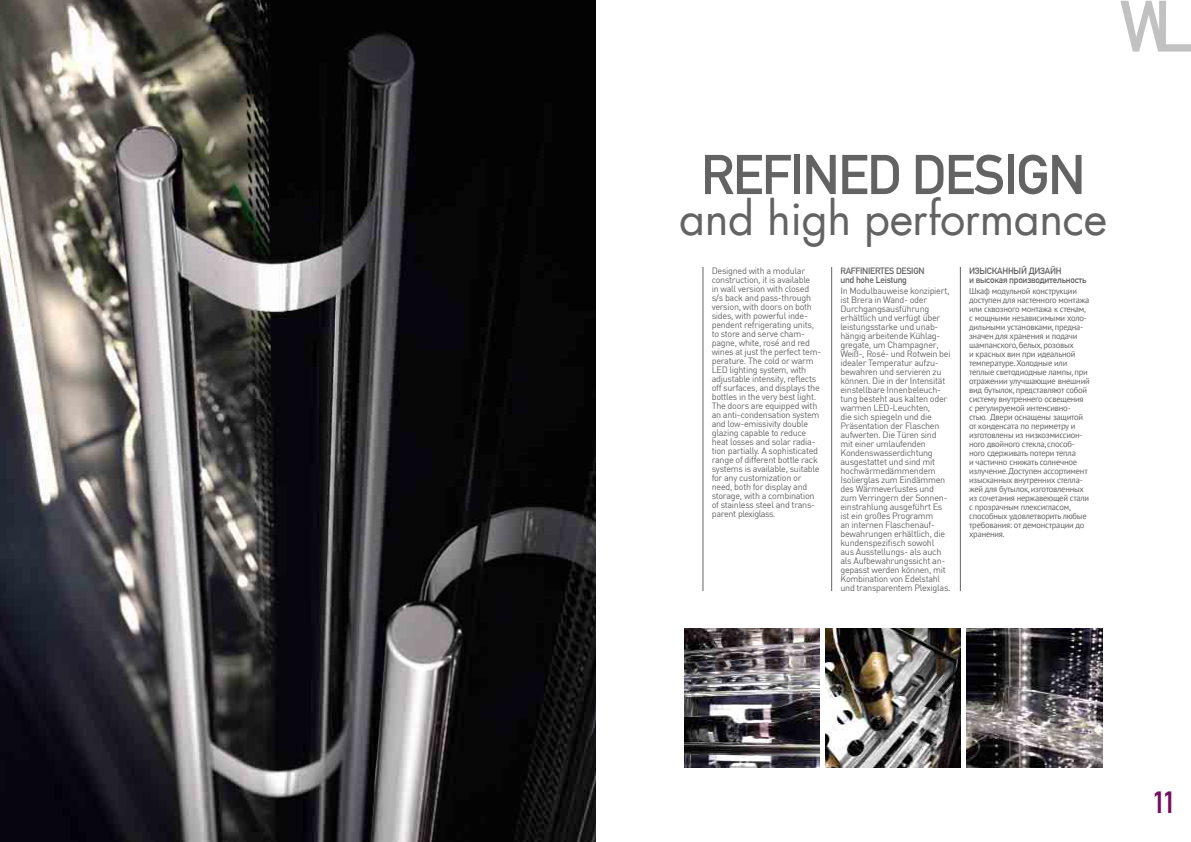
<style>
.page{position:relative;width:1191px;height:842px;background:#fff}
.page>*{position:absolute;margin:0;border:0;box-sizing:border-box;transform-origin:0 0}
.t1{font:700 55px "DIN Alternate";letter-spacing:-.03em;color:#636363}
.t2{font:45px "Futura LT";letter-spacing:-.01em;color:#636363}
.t3{font:700 30px "DIN Alternate";color:#730e5c}
.t4{font:9px/9px "DIN";letter-spacing:-.03em;color:#636363}
.t5{font:700 9px/9px "DIN Alternate";letter-spacing:-.025em;color:#636363}
.t6{font:8.5px/9px "PT Sans";letter-spacing:-.025em;color:#636363}
</style>
<div class="page">
<img style="left:0;top:0;width:595px;height:842px">
<img style="left:825px;top:628px;width:135px;height:140px">
<img style="left:967px;top:628px;width:135px;height:140px">
<img style="left:684px;top:628px;width:135px;height:140px">
<svg style="left:1120px;top:1px;width:71px;height:51px"></svg>
<hr style="left:702px;top:267px;width:1px;height:324px;background:#636363">
<hr style="left:831px;top:267px;width:1px;height:324px;background:#636363">
<hr style="left:960px;top:267px;width:1px;height:324px;background:#636363">
<h1 class="t1" style="left:701px;top:143px;width:386px">REFINED DESIGN</h1>
<h2 class="t2" style="left:679px;top:190px;width:429px">and high performance</h2>
<p class="t4" style="left:711px;top:268px;width:111px">Designed with a modular construction, it is available<br>in wall version with closed s/s back and pass-through version, with doors on both sides, with powerful inde&shy;pendent refrigerating units, to store and serve cham&shy;pagne, white, rosé and red wines at just the perfect tem&shy;perature. The cold or warm<br>LED lighting system, with adjustable intensity, reflects off surfaces, and displays the bottles in the very best light.<br>The doors are equipped with an anti-condensation system and low-emissivity double glazing capable to reduce heat losses and solar radia&shy;tion partially. A sophisticated range of different bottle rack systems is available, suitable for any customization or need, both for display and storage, with a combination of stainless steel and trans&shy;parent plexiglass.</p>
<p class="t5" style="left:840px;top:266px;width:86px">RAFFINIERTES DESIGN und hohe Leistung</p>
<p class="t5" style="left:969px;top:266px;width:119px">ИЗЫСКАННЫЙ ДИЗАЙН<br>и высокая производительность</p>
<p class="t6" style="left:969px;top:287px;width:122px">Шкаф модульной конструкции доступен для настенного монтажа или сквозного монтажа к стенам, с мощными независимыми холо&shy;дильными установками, предна&shy;значен для хранения и подачи шампанского, белых, розовых<br>и красных вин при идеальной температуре. Холодные или теплые светодиодные лампы, при отражении улучшающие внешний вид бутылок, представляют собой систему внутреннего освещения<br>с регулируемой интенсивно&shy;стью. Двери оснащены защитой от конденсата по периметру и изготовлены из низкоэмиссион&shy;ного двойного стекла, способ&shy;ного сдерживать потери тепла<br>и частично снижать солнечное излучение. Доступен ассортимент изысканных внутренних стелла&shy;жей для бутылок, изготовленных из сочетания нержавеющей стали с прозрачным плексигласом, способных удовлетворить любые требования: от демонстрации до хранения.</p>
<p class="t4" style="left:840px;top:287px;width:112px">In Modulbauweise konzipiert, ist Brera in Wand- oder<br>Durchgangsausführung erhältlich und verfügt über leistungsstarke und unab&shy;hängig arbeitende Kühlag&shy;gregate, um Champagner,<br>Weiß-, Rosé- und Rotwein bei idealer Temperatur aufzu&shy;bewahren und servieren zu können. Die in der Intensität einstellbare Innenbeleuch&shy;tung besteht aus kalten oder warmen LED-Leuchten,<br>die sich spiegeln und die<br>Präsentation der Flaschen aufwerten. Die Türen sind mit einer umlaufenden<br>Kondenswasserdichtung ausgestattet und sind mit hochwärmedämmendem<br>Isolierglas zum Eindämmen des Wärmeverlustes und zum Verringern der Sonnen&shy;einstrahlung ausgeführt Es ist ein großes Programm<br>an internen Flaschenauf&shy;bewahrungen erhältlich, die kundenspezifisch sowohl<br>aus Ausstellungs- als auch als Aufbewahrungssicht an&shy;gepasst werden können, mit<br>Kombination von Edelstahl und transparentem Plexiglas.</p>
<h3 class="t3" style="left:1152px;top:785px;width:26px">11</h3>
</div>
